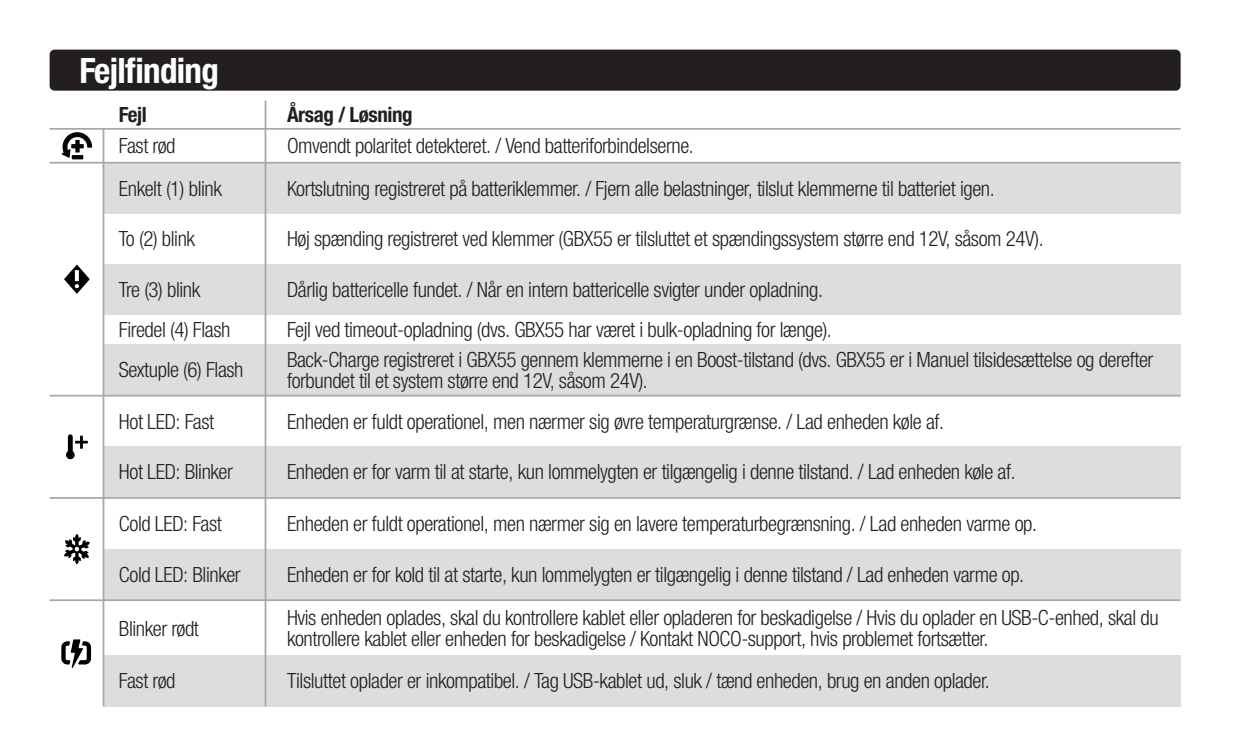
<style>
.page{position:relative;width:1260px;height:756px;background:#fff}
.page>*{position:absolute;margin:0;border:0;box-sizing:border-box;transform-origin:0 0}
.t1{font:700 condensed 35px "Helvetica Neue LTW1 G";letter-spacing:-.02em;color:#fff}
.NOCO_HN_Cond-Text{font:300 condensed 21px/21px "Helvetica Neue LTW1 G";letter-spacing:-.02em;color:#231f20}
.NOCO_HN_Cond-Text-2{font:700 condensed 21px "Helvetica Neue LTW1 G";letter-spacing:-.02em;color:#231f20}
</style>
<div class="page">
<div style="left:50px;top:50px;width:1131px;height:41px;background:#231f20;border-radius:5px"></div>
<div style="left:104px;top:345px;width:1077px;height:50px;background:#dcdddf"></div>
<div style="left:104px;top:447px;width:1077px;height:50px;background:#dcdddf"></div>
<div style="left:104px;top:549px;width:1077px;height:50px;background:#dcdddf"></div>
<div style="left:104px;top:164px;width:1077px;height:50px;background:#dcdddf"></div>
<div style="left:104px;top:264px;width:1077px;height:50px;background:#dcdddf"></div>
<div style="left:104px;top:655px;width:1077px;height:51px;background:#dcdddf"></div>
<hr style="left:50px;top:395px;width:1131px;height:2px;background:#a6a8ab">
<hr style="left:50px;top:497px;width:1131px;height:2px;background:#a6a8ab">
<hr style="left:50px;top:162px;width:1131px;height:2px;background:#a6a8ab">
<hr style="left:50px;top:128px;width:1131px;height:2px;background:#a6a8ab">
<svg style="left:64px;top:265px;width:26px;height:29px"></svg>
<hr style="left:72px;top:155px;width:11px;height:4px;background:#040503">
<svg style="left:62px;top:132px;width:30px;height:26px"></svg>
<svg style="left:64px;top:534px;width:26px;height:30px"></svg>
<svg style="left:66px;top:434px;width:22px;height:25px"></svg>
<svg style="left:61px;top:639px;width:30px;height:29px"></svg>
<hr style="left:50px;top:599px;width:1131px;height:2px;background:#a6a8ab">
<hr style="left:265px;top:101px;width:1px;height:605px;background:#a6a8ab">
<hr style="left:103px;top:128px;width:1px;height:578px;background:#a6a8ab">
<p class="t1" style="left:80px;top:49px;width:141px">Fejlfinding</p>
<p class="NOCO_HN_Cond-Text-2" style="left:119px;top:102px;width:29px">Fejl</p>
<p class="NOCO_HN_Cond-Text-2" style="left:287px;top:102px;width:127px">Årsag / Løsning</p>
<p class="NOCO_HN_Cond-Text" style="left:119px;top:136px;width:58px">Fast rød</p>
<p class="NOCO_HN_Cond-Text" style="left:287px;top:136px;width:408px">Omvendt polaritet detekteret. / Vend batteriforbindelserne.</p>
<p class="NOCO_HN_Cond-Text" style="left:287px;top:178px;width:709px">Kortslutning registreret på batteriklemmer. / Fjern alle belastninger, tilslut klemmerne til batteriet igen.</p>
<p class="NOCO_HN_Cond-Text" style="left:119px;top:178px;width:105px">Enkelt (1) blink</p>
<p class="NOCO_HN_Cond-Text" style="left:119px;top:229px;width:78px">To (2) blink</p>
<p class="NOCO_HN_Cond-Text" style="left:119px;top:279px;width:83px">Tre (3) blink</p>
<p class="NOCO_HN_Cond-Text" style="left:119px;top:319px;width:113px">Firedel (4) Flash</p>
<p class="NOCO_HN_Cond-Text" style="left:119px;top:359px;width:126px">Sextuple (6) Flash</p>
<p class="NOCO_HN_Cond-Text" style="left:287px;top:229px;width:758px">Høj spænding registreret ved klemmer (GBX55 er tilsluttet et spændingssystem større end 12V, såsom 24V).</p>
<p class="NOCO_HN_Cond-Text" style="left:287px;top:279px;width:538px">Dårlig battericelle fundet. / Når en intern battericelle svigter under opladning.</p>
<p class="NOCO_HN_Cond-Text" style="left:287px;top:319px;width:546px">Fejl ved timeout-opladning (dvs. GBX55 har været i bulk-opladning for længe).</p>
<p class="NOCO_HN_Cond-Text" style="left:287px;top:349px;width:868px">Back-Charge registreret i GBX55 gennem klemmerne i en Boost-tilstand (dvs. GBX55 er i Manuel tilsidesættelse og derefter forbundet til et system større end 12V, såsom 24V).</p>
<p class="NOCO_HN_Cond-Text" style="left:119px;top:411px;width:97px">Hot LED: Fast</p>
<p class="NOCO_HN_Cond-Text" style="left:287px;top:411px;width:659px">Enheden er fuldt operationel, men nærmer sig øvre temperaturgrænse. / Lad enheden køle af.</p>
<p class="NOCO_HN_Cond-Text" style="left:119px;top:462px;width:116px">Hot LED: Blinker</p>
<p class="NOCO_HN_Cond-Text" style="left:287px;top:462px;width:730px">Enheden er for varm til at starte, kun lommelygten er tilgængelig i denne tilstand. / Lad enheden køle af.</p>
<p class="NOCO_HN_Cond-Text" style="left:119px;top:514px;width:104px">Cold LED: Fast</p>
<p class="NOCO_HN_Cond-Text" style="left:119px;top:564px;width:123px">Cold LED: Blinker</p>
<p class="NOCO_HN_Cond-Text" style="left:119px;top:618px;width:82px">Blinker rødt</p>
<p class="NOCO_HN_Cond-Text" style="left:119px;top:670px;width:58px">Fast rød</p>
<p class="NOCO_HN_Cond-Text" style="left:287px;top:514px;width:752px">Enheden er fuldt operationel, men nærmer sig en lavere temperaturbegrænsning. / Lad enheden varme op.</p>
<p class="NOCO_HN_Cond-Text" style="left:287px;top:564px;width:739px">Enheden er for kold til at starte, kun lommelygten er tilgængelig i denne tilstand / Lad enheden varme op.</p>
<p class="NOCO_HN_Cond-Text" style="left:287px;top:607px;width:873px">Hvis enheden oplades, skal du kontrollere kablet eller opladeren for beskadigelse / Hvis du oplader en USB-C-enhed, skal du kontrollere kablet eller enheden for beskadigelse / Kontakt NOCO-support, hvis problemet fortsætter.</p>
<p class="NOCO_HN_Cond-Text" style="left:287px;top:670px;width:704px">Tilsluttet oplader er inkompatibel. / Tag USB-kablet ud, sluk / tænd enheden, brug en anden oplader.</p>
</div>
